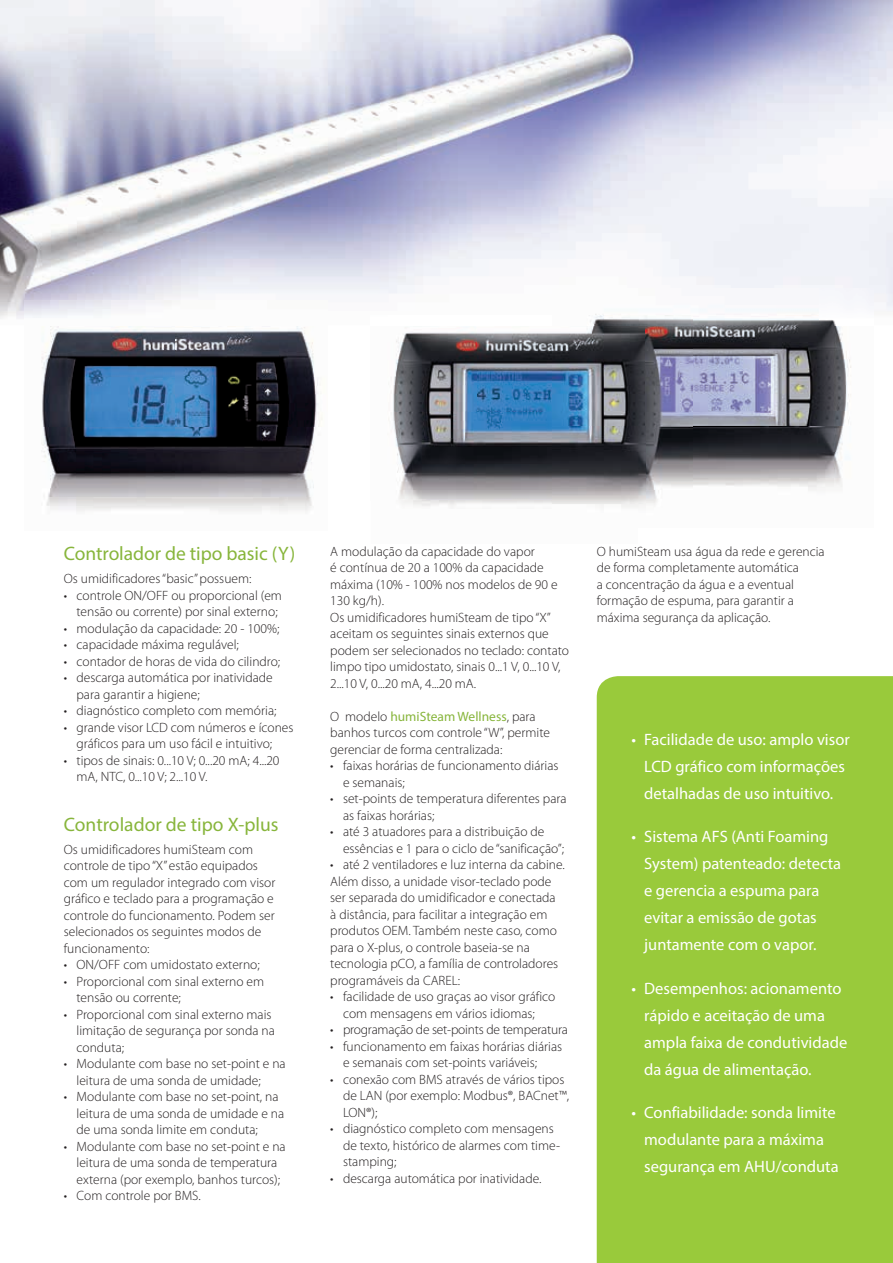
<style>
.page{position:relative;width:893px;height:1263px;background:#fff}
.page>*{position:absolute;margin:0;border:0;box-sizing:border-box;transform-origin:0 0}
.t1{font:19.5px "Myriad Pro";letter-spacing:-.005em;color:#87b53b}
.t2{font:16.5px/27px "Myriad Pro";color:#fff}
.t3{font:300 13.5px/16.5px "Myriad Pro";color:#231f20}
.s1{font-weight:400;color:#87b53b}
</style>
<div class="page">
<div style="left:597px;top:676px;width:296px;height:587px;background:#99ca3b"></div>
<img style="left:0;top:0;width:893px;height:319px">
<img style="left:692px;top:325px;width:159px;height:166px">
<img style="left:553px;top:288px;width:320px;height:37px">
<img style="left:25px;top:301px;width:302px;height:211px">
<img style="left:371px;top:316px;width:182px;height:184px">
<img style="left:553px;top:316px;width:139px;height:197px">
<h1 class="t1" style="left:64px;top:542px;width:233px">Controlador de tipo basic (Y)</h1>
<p class="t3" style="left:64px;top:570px;width:189px">Os umidificadores “basic” possuem:</p>
<p class="t3" style="left:77px;top:587px;width:207px;text-indent:-13px">• controle ON/OFF ou proporcional (em tensão ou corrente) por sinal externo;</p>
<p class="t3" style="left:64px;top:620px;width:217px">• modulação da capacidade: 20 - 100%;</p>
<p class="t3" style="left:64px;top:636px;width:177px">• capacidade máxima regulável;</p>
<p class="t3" style="left:64px;top:653px;width:218px">• contador de horas de vida do cilindro;</p>
<p class="t3" style="left:77px;top:669px;width:198px;text-indent:-13px">• descarga automática por inatividade para garantir a higiene;</p>
<p class="t3" style="left:64px;top:702px;width:214px">• diagnóstico completo com memória;</p>
<p class="t3" style="left:77px;top:719px;width:218px;text-indent:-13px">• grande visor LCD com números e ícones gráficos para um uso fácil e intuitivo;</p>
<p class="t3" style="left:77px;top:752px;width:204px;text-indent:-13px">• tipos de sinais: 0...10 V; 0...20 mA; 4...20 mA, NTC, 0...10 V; 2...10 V.</p>
<h1 class="t1" style="left:64px;top:812px;width:216px">Controlador de tipo X-plus</h1>
<p class="t3" style="left:64px;top:841px;width:213px">Os umidificadores humiSteam com controle de tipo “X” estão equipados com um regulador integrado com visor gráfico e teclado para a programação e controle do funcionamento. Podem ser selecionados os seguintes modos de funcionamento:</p>
<p class="t3" style="left:64px;top:956px;width:198px">• ON/OFF com umidostato externo;</p>
<p class="t3" style="left:77px;top:973px;width:189px;text-indent:-13px">• Proporcional com sinal externo em tensão ou corrente;</p>
<p class="t3" style="left:77px;top:1006px;width:200px;text-indent:-13px">• Proporcional com sinal externo mais limitação de segurança por sonda na conduta;</p>
<p class="t3" style="left:77px;top:1055px;width:211px;text-indent:-13px">• Modulante com base no set-point e na leitura de uma sonda de umidade;</p>
<p class="t3" style="left:77px;top:1088px;width:209px;text-indent:-13px">• Modulante com base no set-point, na leitura de uma sonda de umidade e na de uma sonda limite em conduta;</p>
<p class="t3" style="left:64px;top:1138px;width:223px;text-align:center">• Modulante com base no set-point e na leitura de uma sonda de temperatura externa (por exemplo, banhos turcos);</p>
<p class="t3" style="left:64px;top:1187px;width:139px">• Com controle por BMS.</p>
<p class="t3" style="left:330px;top:543px;width:240px">A modulação da capacidade do vapor<br>é contínua de 20 a 100% da capacidade máxima (10% - 100% nos modelos de 90 e 130 kg/h).<br>Os umidificadores humiSteam de tipo “X” aceitam os seguintes sinais externos que podem ser selecionados no teclado: contato limpo tipo umidostato, sinais 0...1 V, 0...10 V, 2...10 V, 0...20 mA, 4...20 mA.</p>
<p class="t3" style="left:330px;top:708px;width:221px">O modelo <span class="s1">humiSteam Wellness</span>, para banhos turcos com controle “W”, permite gerenciar de forma centralizada:</p>
<p class="t3" style="left:343px;top:757px;width:217px;text-indent:-13px">• faixas horárias de funcionamento diárias e semanais;</p>
<p class="t3" style="left:343px;top:790px;width:225px;text-indent:-13px">• set-points de temperatura diferentes para as faixas horárias;</p>
<p class="t3" style="left:343px;top:823px;width:223px;text-indent:-13px">• até 3 atuadores para a distribuição de essências e 1 para o ciclo de “sanificação”;</p>
<p class="t3" style="left:330px;top:856px;width:236px">• até 2 ventiladores e luz interna da cabine.<br>Além disso, a unidade visor-teclado pode ser separada do umidificador e conectada à distância, para facilitar a integração em produtos OEM. Também neste caso, como para o X-plus, o controle baseia-se na tecnologia pCO, a família de controladores programáveis da CAREL:</p>
<p class="t3" style="left:330px;top:988px;width:227px;text-align:center">• facilidade de uso graças ao visor gráfico com mensagens em vários idiomas;</p>
<p class="t3" style="left:330px;top:1021px;width:239px">• programação de set-points de temperatura</p>
<p class="t3" style="left:343px;top:1038px;width:221px;text-indent:-13px">• funcionamento em faixas horárias diárias e semanais com set-points variáveis;</p>
<p class="t3" style="left:343px;top:1071px;width:228px;text-indent:-13px">• conexão com BMS através de vários tipos de LAN (por exemplo: Modbus®, BACnet™,<br>LON®);</p>
<p class="t3" style="left:343px;top:1120px;width:219px;text-indent:-13px">• diagnóstico completo com mensagens de texto, histórico de alarmes com time&shy;stamping;</p>
<p class="t3" style="left:330px;top:1170px;width:213px">• descarga automática por inatividade.</p>
<p class="t3" style="left:597px;top:543px;width:229px">O humiSteam usa água da rede e gerencia de forma completamente automática<br>a concentração da água e a eventual formação de espuma, para garantir a máxima segurança da aplicação.</p>
<p class="t2" style="left:631px;top:726px;width:220px;text-align:center">• Facilidade de uso: amplo visor<br>LCD gráfico com informações detalhadas de uso intuitivo.</p>
<p class="t2" style="left:644px;top:823px;width:198px;text-indent:-13px">• Sistema AFS (Anti Foaming<br>System) patenteado: detecta e gerencia a espuma para evitar a emissão de gotas juntamente com o vapor.</p>
<p class="t2" style="left:644px;top:975px;width:205px;text-indent:-13px">• Desempenhos: acionamento rápido e aceitação de uma ampla faixa de condutividade da água de alimentação.</p>
<p class="t2" style="left:644px;top:1099px;width:196px;text-indent:-13px">• Confiabilidade: sonda limite modulante para a máxima segurança em AHU/conduta</p>
</div>
